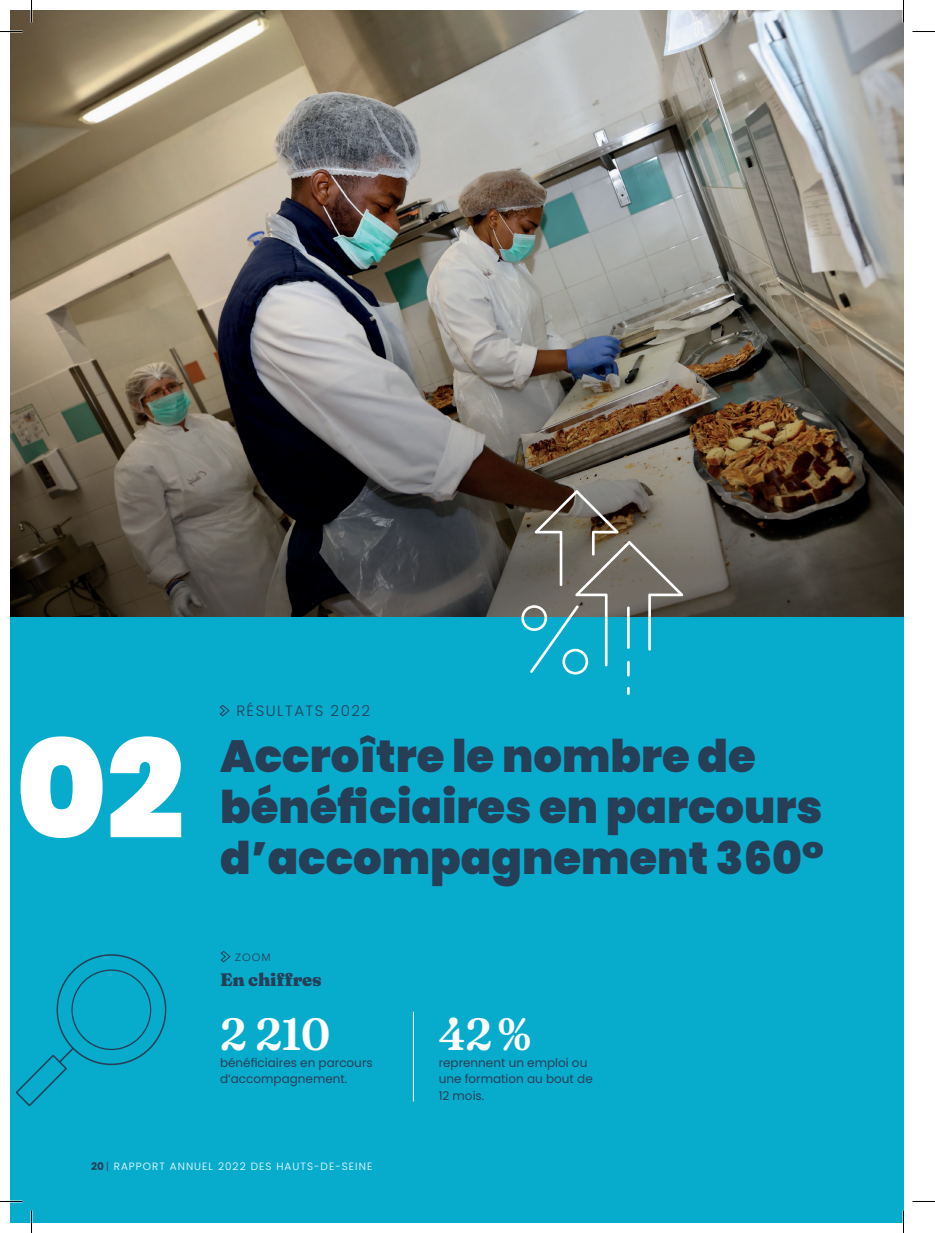
<style>
.page{position:relative;width:935px;height:1233px;background:#fff}
.page>*{position:absolute;margin:0;border:0;box-sizing:border-box;transform-origin:0 0}
.t1{font:900 136.65px "Poppins";color:#fff}
.t2{font:900 45px/51px "Poppins";color:#273e57}
.t3{font:600 45px "Fraunces 72 pt Soft";color:#fff}
.t4{font:900 18px "Fraunces 9 pt";letter-spacing:-.01em;color:#273e57}
.t5{font:300 15px "Poppins";letter-spacing:.1em;color:#273e57}
.t6{font:12px/16.5px "Poppins";color:#273e57}
.t7{font:300 10.5px "Poppins";letter-spacing:.1em;color:#fff}
.t8{font:10.5px "Avenir";color:#273e57}
.s1{font-weight:700;color:#273e57}
.s2{color:#273e57}
</style>
<div class="page">
<div style="left:10px;top:32px;width:893px;height:1190px;background:#07accd"></div>
<img style="left:10px;top:10px;width:893px;height:327px">
<img style="left:10px;top:337px;width:893px;height:280px">
<svg style="left:220px;top:704px;width:9px;height:12px"></svg>
<svg style="left:15px;top:954px;width:152px;height:153px"></svg>
<svg style="left:627px;top:686px;width:2px;height:9px"></svg>
<svg style="left:521px;top:490px;width:162px;height:186px"></svg>
<hr style="left:627px;top:606px;width:2px;height:42px;background:#fff">
<svg style="left:221px;top:950px;width:9px;height:12px"></svg>
<hr style="left:413px;top:1011px;width:1px;height:90px;background:#fff">
<hr style="left:0;top:1200px;width:22px;height:2px;background:#fff">
<hr style="left:902px;top:0;width:2px;height:23px;background:#fff">
<hr style="left:902px;top:1210px;width:2px;height:22px;background:#fff">
<svg style="left:0;top:31px;width:22px;height:1px"></svg>
<svg style="left:912px;top:31px;width:23px;height:1px"></svg>
<svg style="left:0;top:1201px;width:22px;height:1px"></svg>
<svg style="left:912px;top:1201px;width:23px;height:1px"></svg>
<svg style="left:31px;top:0;width:1px;height:23px"></svg>
<svg style="left:31px;top:1210px;width:1px;height:22px"></svg>
<svg style="left:903px;top:0;width:1px;height:23px"></svg>
<svg style="left:903px;top:1210px;width:1px;height:22px"></svg>
<h1 class="t1" style="left:16px;top:711px;width:169px">02</h1>
<p class="t5" style="left:236px;top:702px;width:135px">RÉSULTATS 2022</p>
<h2 class="t2" style="left:220px;top:730px;width:604px">Accroître le nombre de bénéficiaires en parcours</h2>
<h2 class="t2" style="left:220px;top:832px;width:605px">d’accompagnement 360°</h2>
<p class="t8" style="left:235px;top:951px;width:37px">ZOOM</p>
<h3 class="t4" style="left:220px;top:965px;width:103px">En chiffres</h3>
<h2 class="t3" style="left:220px;top:999px;width:112px">2 210</h2>
<p class="t6" style="left:220px;top:1054px;width:154px">bénéficiaires en parcours d’accompagnement.</p>
<h2 class="t3" style="left:439px;top:999px;width:94px">42%</h2>
<p class="t6" style="left:439px;top:1054px;width:156px">reprennent un emploi ou une formation au bout de<br>12 mois.</p>
<p class="t7" style="left:91px;top:1160px;width:283px"><span class="s1">20</span> <span class="s2">|</span> RAPPORT ANNUEL 2022 DES HAUTS-DE-SEINE</p>
</div>
